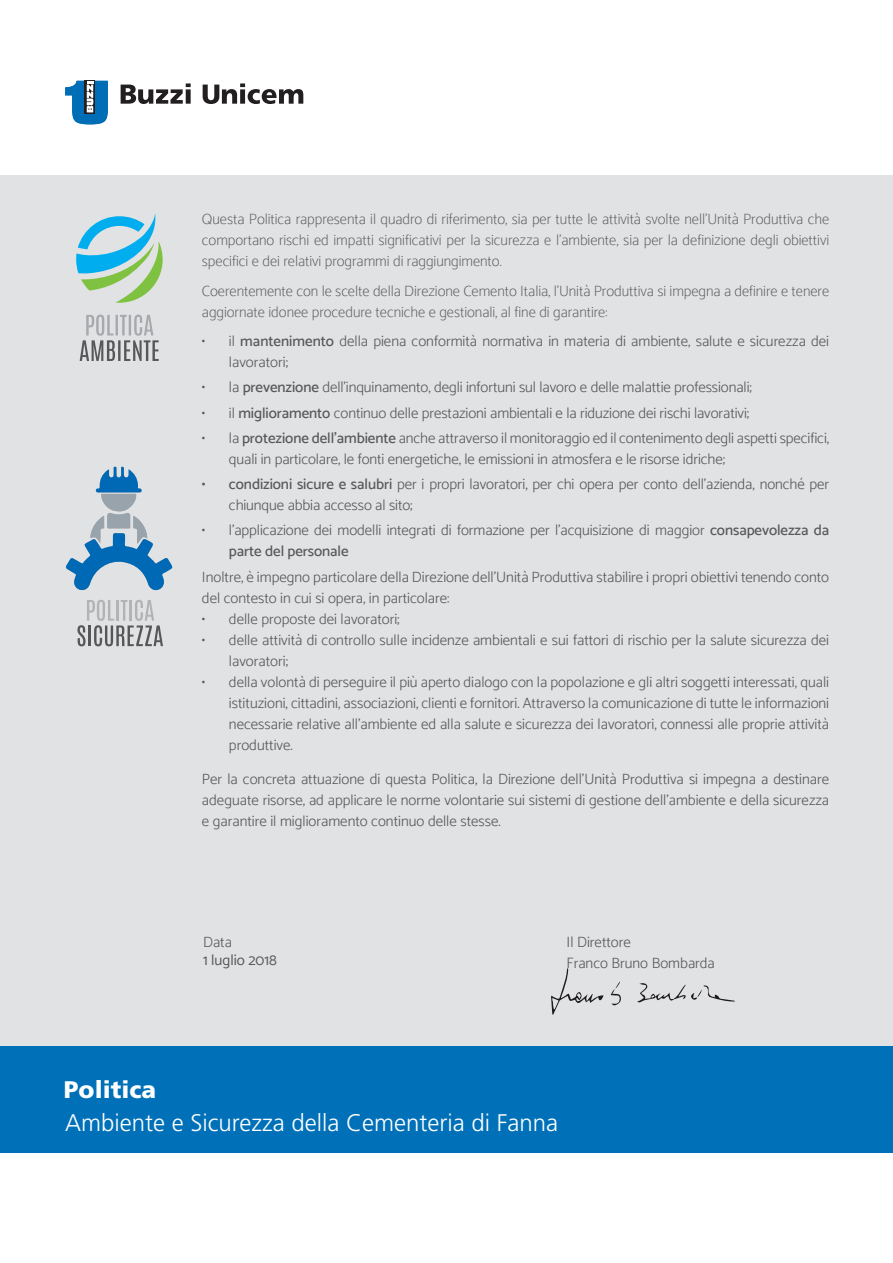
<style>
.page{position:relative;width:893px;height:1263px;background:#fff}
.page>*{position:absolute;margin:0;border:0;box-sizing:border-box;transform-origin:0 0}
.t1{font:300 24px "Frutiger";color:#fff}
.t2{font:900 24px "Frutiger";color:#fff}
.testo_caratteristich{font:300 15px/21px "Catamaran";color:#57585a}
.testo_caratteristich-2{font:100 15px/21px "Catamaran";letter-spacing:-.005em;color:#57585a;text-align:justify}
.testo_caratteristich-3{font:15px "Catamaran";color:#57585a}
.s1{font-weight:500}
</style>
<div class="page">
<div style="left:0;top:175px;width:893px;height:892px;background:#e1e2e4"></div>
<div style="left:0;top:1046px;width:893px;height:106px;background:#0071b9"></div>
<svg style="left:121px;top:83px;width:70px;height:21px"></svg>
<svg style="left:203px;top:83px;width:100px;height:21px"></svg>
<svg style="left:65px;top:81px;width:43px;height:43px"></svg>
<svg style="left:66px;top:467px;width:107px;height:124px"></svg>
<svg style="left:77px;top:600px;width:86px;height:46px"></svg>
<svg style="left:76px;top:213px;width:87px;height:90px"></svg>
<svg style="left:80px;top:315px;width:79px;height:46px"></svg>
<svg style="left:551px;top:968px;width:184px;height:47px"></svg>
<p class="testo_caratteristich-2" style="left:202px;top:208px;width:629px">Questa Politica rappresenta il quadro di riferimento, sia per tutte le attività svolte nell’Unità Produttiva che comportano rischi ed impatti significativi per la sicurezza e l’ambiente, sia per la definizione degli obiettivi specifici e dei relativi programmi di raggiungimento.</p>
<p class="testo_caratteristich-2" style="left:202px;top:280px;width:629px">Coerentemente con le scelte della Direzione Cemento Italia, l’Unità Produttiva si impegna a definire e tenere aggiornate idonee procedure tecniche e gestionali, al fine di garantire:</p>
<p class="testo_caratteristich" style="left:229px;top:330px;width:602px;text-indent:-27px">• il <span class="s1">mantenimento</span> della piena conformità normativa in materia di ambiente, salute e sicurezza dei lavoratori;</p>
<p class="testo_caratteristich" style="left:202px;top:377px;width:551px">• la <span class="s1">prevenzione</span> dell’inquinamento, degli infortuni sul lavoro e delle malattie professionali;</p>
<p class="testo_caratteristich" style="left:202px;top:402px;width:549px">• il <span class="s1">miglioramento</span> continuo delle prestazioni ambientali e la riduzione dei rischi lavorativi;</p>
<p class="testo_caratteristich" style="left:229px;top:427px;width:602px;text-indent:-27px">• la <span class="s1">protezione dell’ambiente</span> anche attraverso il monitoraggio ed il contenimento degli aspetti specifici, quali in particolare, le fonti energetiche, le emissioni in atmosfera e le risorse idriche;</p>
<p class="testo_caratteristich" style="left:229px;top:473px;width:602px;text-indent:-27px"><span class="s1">• condizioni sicure e salubri</span> per i propri lavoratori, per chi opera per conto dell’azienda, nonché per chiunque abbia accesso al sito;</p>
<p class="testo_caratteristich" style="left:229px;top:520px;width:602px;text-indent:-27px">• l’applicazione dei modelli integrati di formazione per l’acquisizione di maggior <span class="s1">consapevolezza da parte del personale</span></p>
<p class="testo_caratteristich" style="left:202px;top:566px;width:629px">Inoltre, è impegno particolare della Direzione dell’Unità Produttiva stabilire i propri obiettivi tenendo conto del contesto in cui si opera, in particolare:</p>
<p class="testo_caratteristich" style="left:202px;top:608px;width:199px">• delle proposte dei lavoratori;</p>
<p class="testo_caratteristich" style="left:229px;top:629px;width:602px;text-indent:-27px">• delle attività di controllo sulle incidenze ambientali e sui fattori di rischio per la salute sicurezza dei lavoratori;</p>
<p class="testo_caratteristich" style="left:229px;top:671px;width:602px;text-align:justify;text-indent:-27px">• della volontà di perseguire il più aperto dialogo con la popolazione e gli altri soggetti interessati, quali istituzioni, cittadini, associazioni, clienti e fornitori. Attraverso la comunicazione di tutte le informazioni necessarie relative all’ambiente ed alla salute e sicurezza dei lavoratori, connessi alle proprie attività produttive.</p>
<p class="testo_caratteristich" style="left:202px;top:768px;width:629px;text-align:justify">Per la concreta attuazione di questa Politica, la Direzione dell’Unità Produttiva si impegna a destinare adeguate risorse, ad applicare le norme volontarie sui sistemi di gestione dell’ambiente e della sicurezza e garantire il miglioramento continuo delle stesse.</p>
<p class="testo_caratteristich" style="left:203px;top:931px;width:30px">Data</p>
<p class="testo_caratteristich-3" style="left:203px;top:951px;width:75px">1 luglio 2018</p>
<p class="testo_caratteristich" style="left:567px;top:931px;width:66px">Il Direttore</p>
<p class="testo_caratteristich" style="left:567px;top:952px;width:150px">Franco Bruno Bombarda</p>
<p class="t2" style="left:64px;top:1075px;width:94px">Politica</p>
<p class="t1" style="left:65px;top:1109px;width:494px">Ambiente e Sicurezza della Cementeria di Fanna</p>
</div>
